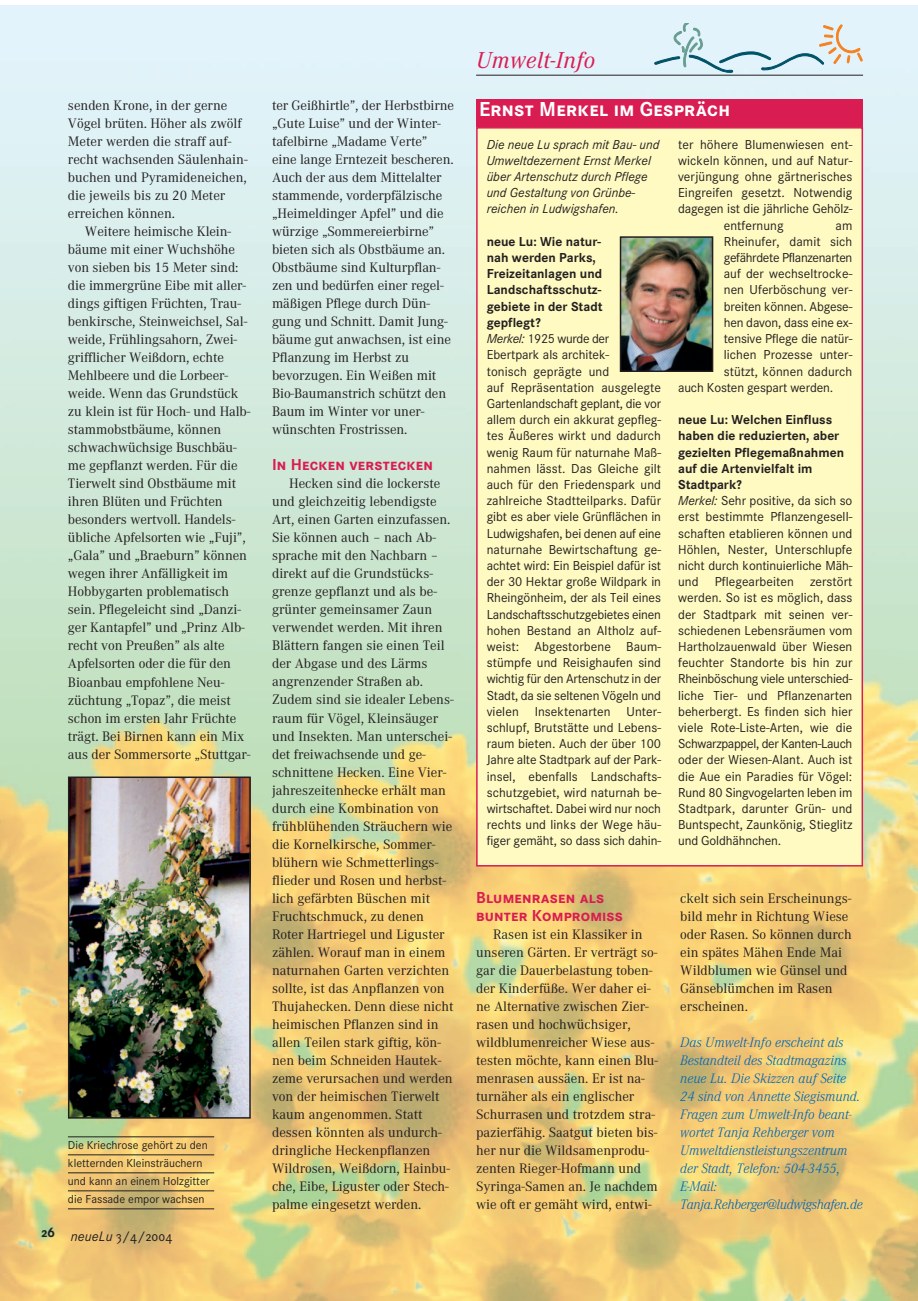
<style>
.page{position:relative;width:918px;height:1301px;background:#fff}
.page>*{position:absolute;margin:0;border:0;box-sizing:border-box;transform-origin:0 0}
.t1{font:italic 24px "Corporate A";letter-spacing:.015em;color:#d91c52}
.t2{font:700 21px "Corporate SSC";letter-spacing:.01em;color:#fff}
.t3{font:700 16.5px/18px "Corporate SSC";letter-spacing:.01em;color:#d91c52}
.t4{font:14.25px/18px "Corporate A";color:#231f20}
.t5{font:italic 300 14.25px/18px "Corporate A";color:#0166b3}
.t6{font:14.25px "Corporate SSC";color:#231f20}
.t7{font:700 14.25px "Corporate SSC";color:#231f20}
.t8{font:13.5px/16.2px "Corporate S";letter-spacing:.005em;color:#231f20}
.t9{font:italic 13.5px/16.2px "Corporate S";color:#231f20}
.t10{font:13.5px "Corporate S";letter-spacing:-.025em;color:#231f20}
.t11{font:12px/18px "Corporate S";color:#231f20}
.s1{font-family:"Corporate S";font-style:italic}
.s2{font-weight:700}
.s3{font-style:italic}
</style>
<div class="page">
<img style="left:0;top:5px;width:918px;height:1295px">
<hr style="left:476px;top:75px;width:387px;height:1px;background:#231f20">
<svg style="left:654px;top:23px;width:209px;height:50px;background:#d2e4e9"></svg>
<div style="left:477px;top:128px;width:385px;height:737px;background:#fffac1"></div>
<div style="left:476px;top:127px;width:387px;height:739px;border:2px solid #d91c52"></div>
<div style="left:476px;top:99px;width:387px;height:28px;background:#d91c52"></div>
<img style="left:623px;top:239px;width:87px;height:130px">
<div style="left:620px;top:236px;width:93px;height:136px;border:2px solid #231f20"></div>
<img style="left:71px;top:779px;width:177px;height:336px">
<div style="left:68px;top:776px;width:183px;height:342px;border:2px solid #231f20"></div>
<hr style="left:68px;top:1136px;width:146px;height:1px;background:#231f20">
<hr style="left:68px;top:1154px;width:146px;height:1px;background:#231f20">
<hr style="left:68px;top:1172px;width:146px;height:1px;background:#231f20">
<hr style="left:68px;top:1190px;width:146px;height:1px;background:#231f20">
<hr style="left:68px;top:1208px;width:146px;height:1px;background:#231f20">
<p class="t4" style="left:68px;top:98px;width:181px">senden Krone, in der gerne<br>Vögel brüten. Höher als zwölf<br>Meter werden die straff auf&shy;recht wachsenden Säulenhain&shy;buchen und Pyramideneichen, die jeweils bis zu 20 Meter erreichen können.</p>
<p class="t4" style="left:68px;top:224px;width:184px;text-indent:17px">Weitere heimische Klein&shy;bäume mit einer Wuchshöhe von sieben bis 15 Meter sind: die immergrüne Eibe mit aller&shy;dings giftigen Früchten, Trau&shy;benkirsche, Steinweichsel, Sal&shy;weide, Frühlingsahorn, Zwei&shy;grifflicher Weißdorn, echte<br>Mehlbeere und die Lorbeer&shy;weide. Wenn das Grundstück zu klein ist für Hoch- und Halb&shy;stammobstbäume, können schwachwüchsige Buschbäu&shy;me gepflanzt werden. Für die<br>Tierwelt sind Obstbäume mit ihren Blüten und Früchten besonders wertvoll. Handels&shy;übliche Apfelsorten wie „Fuji”, „Gala” und „Braeburn” können wegen ihrer Anfälligkeit im<br>Hobbygarten problematisch sein. Pflegeleicht sind „Danzi&shy;ger Kantapfel” und „Prinz Alb&shy;recht von Preußen” als alte<br>Apfelsorten oder die für den<br>Bioanbau empfohlene Neu&shy;züchtung „Topaz”, die meist schon im ersten Jahr Früchte trägt. Bei Birnen kann ein Mix aus der Sommersorte „Stuttgar-</p>
<p class="t7" style="left:42px;top:1224px;width:15px">26</p>
<p class="t11" style="left:68px;top:1137px;width:143px">Die Kriechrose gehört zu den kletternden Kleinsträuchern und kann an einem Holzgitter die Fassade empor wachsen</p>
<p class="t6" style="left:71px;top:1228px;width:103px"><span class="s1">neueLu</span> 3/4/2004</p>
<p class="t4" style="left:272px;top:98px;width:183px">ter Geißhirtle”, der Herbstbirne „Gute Luise” und der Winter&shy;tafelbirne „Madame Verte” eine lange Erntezeit bescheren.<br>Auch der aus dem Mittelalter stammende, vorderpfälzische „Heimeldinger Apfel” und die würzige „Sommereierbirne” bieten sich als Obstbäume an.<br>Obstbäume sind Kulturpflan&shy;zen und bedürfen einer regel&shy;mäßigen Pflege durch Dün&shy;gung und Schnitt. Damit Jung&shy;bäume gut anwachsen, ist eine<br>Pflanzung im Herbst zu bevorzugen. Ein Weißen mit<br>Bio-Baumanstrich schützt den<br>Baum im Winter vor uner&shy;wünschten Frostrissen.</p>
<p class="t3" style="left:272px;top:456px;width:163px">In Hecken verstecken</p>
<p class="t4" style="left:272px;top:476px;width:183px;text-indent:17px">Hecken sind die lockerste und gleichzeitig lebendigste<br>Art, einen Garten einzufassen.<br>Sie können auch – nach Ab&shy;sprache mit den Nachbarn – direkt auf die Grundstücks&shy;grenze gepflanzt und als be&shy;grünter gemeinsamer Zaun verwendet werden. Mit ihren<br>Blättern fangen sie einen Teil der Abgase und des Lärms angrenzender Straßen ab.<br>Zudem sind sie idealer Lebens&shy;raum für Vögel, Kleinsäuger und Insekten. Man unterschei&shy;det freiwachsende und ge&shy;schnittene Hecken. Eine Vier&shy;jahreszeitenhecke erhält man durch eine Kombination von frühblühenden Sträuchern wie die Kornelkirsche, Sommer&shy;blühern wie Schmetterlings&shy;flieder und Rosen und herbst&shy;lich gefärbten Büschen mit<br>Fruchtschmuck, zu denen<br>Roter Hartriegel und Liguster zählen. Worauf man in einem naturnahen Garten verzichten sollte, ist das Anpflanzen von<br>Thujahecken. Denn diese nicht heimischen Pflanzen sind in allen Teilen stark giftig, kön&shy;nen beim Schneiden Hautek&shy;zeme verursachen und werden von der heimischen Tierwelt kaum angenommen. Statt dessen könnten als undurch&shy;dringliche Heckenpflanzen<br>Wildrosen, Weißdorn, Hainbu&shy;che, Eibe, Liguster oder Stech&shy;palme eingesetzt werden.</p>
<h1 class="t1" style="left:476px;top:52px;width:121px">Umwelt-Info</h1>
<h2 class="t2" style="left:479px;top:97px;width:252px">Ernst Merkel im Gespräch</h2>
<p class="t9" style="left:487px;top:137px;width:174px">Die neue Lu sprach mit Bau- und<br>Umweltdezernent Ernst Merkel über Artenschutz durch Pflege und Gestaltung von Grünbe&shy;reichen in Ludwigshafen.</p>
<p class="t8" style="left:487px;top:234px;width:176px"><span class="s2">neue Lu: Wie natur-<br>nah werden Parks,<br>Freizeitanlagen und<br>Landschaftsschutz-<br>gebiete in der Stadt<br>gepflegt?<br></span><span class="s3">Merkel:</span> 1925 wurde der<br>Ebertpark als architek-<br>tonisch geprägte und<br>auf Repräsentation ausgelegte<br>Gartenlandschaft geplant, die vor allem durch ein akkurat gepfleg&shy;tes Äußeres wirkt und dadurch wenig Raum für naturnahe Maß&shy;nahmen lässt. Das Gleiche gilt auch für den Friedenspark und zahlreiche Stadtteilparks. Dafür gibt es aber viele Grünflächen in<br>Ludwigshafen, bei denen auf eine naturnahe Bewirtschaftung ge&shy;achtet wird: Ein Beispiel dafür ist der 30 Hektar große Wildpark in<br>Rheingönheim, der als Teil eines<br>Landschaftsschutzgebietes einen hohen Bestand an Altholz auf&shy;weist: Abgestorbene Baum&shy;stümpfe und Reisighaufen sind wichtig für den Artenschutz in der<br>Stadt, da sie seltenen Vögeln und vielen Insektenarten Unter&shy;schlupf, Brutstätte und Lebens&shy;raum bieten. Auch der über 100<br>Jahre alte Stadtpark auf der Park&shy;insel, ebenfalls Landschafts&shy;schutzgebiet, wird naturnah be&shy;wirtschaftet. Dabei wird nur noch rechts und links der Wege häu&shy;figer gemäht, so dass sich dahin-</p>
<p class="t8" style="left:678px;top:137px;width:176px">ter höhere Blumenwiesen ent-</p>
<p class="t8" style="left:678px;top:153px;width:176px">wickeln können, und auf Natur-</p>
<p class="t8" style="left:678px;top:170px;width:176px">verjüngung ohne gärtnerisches</p>
<p class="t8" style="left:678px;top:186px;width:176px">Eingreifen gesetzt. Notwendig</p>
<p class="t8" style="left:678px;top:202px;width:176px">dagegen ist die jährliche Gehölz-</p>
<p class="t8" style="left:724px;top:218px;width:61px">entfernung</p>
<p class="t8" style="left:836px;top:218px;width:18px">am</p>
<p class="t8" style="left:724px;top:234px;width:130px">Rheinufer, damit sich</p>
<p class="t10" style="left:724px;top:253px;width:130px">gefährdete Pflanzenarten</p>
<p class="t8" style="left:724px;top:267px;width:130px">auf der wechseltrocke-</p>
<p class="t8" style="left:724px;top:283px;width:130px">nen Uferböschung ver-</p>
<p class="t8" style="left:724px;top:299px;width:130px">breiten können. Abgese-</p>
<p class="t8" style="left:724px;top:315px;width:130px">hen davon, dass eine ex-</p>
<p class="t8" style="left:724px;top:332px;width:130px">tensive Pflege die natür-</p>
<p class="t8" style="left:724px;top:348px;width:130px">lichen Prozesse unter-</p>
<p class="t8" style="left:724px;top:364px;width:130px">stützt, können dadurch</p>
<p class="t8" style="left:678px;top:380px;width:157px">auch Kosten gespart werden.</p>
<p class="t8" style="left:678px;top:413px;width:176px"><span class="s2">neue Lu: Welchen Einfluss haben die reduzierten, aber gezielten Pflegemaßnahmen auf die Artenvielfalt im<br>Stadtpark?<br></span><span class="s3">Merkel:</span> Sehr positive, da sich so erst bestimmte Pflanzengesell&shy;schaften etablieren können und<br>Höhlen, Nester, Unterschlupfe nicht durch kontinuierliche Mäh&shy;und Pflegearbeiten zerstört werden. So ist es möglich, dass der Stadtpark mit seinen ver&shy;schiedenen Lebensräumen vom<br>Hartholzauenwald über Wiesen feuchter Standorte bis hin zur<br>Rheinböschung viele unterschied&shy;liche Tier- und Pflanzenarten beherbergt. Es finden sich hier viele Rote-Liste-Arten, wie die<br>Schwarzpappel, der Kanten-Lauch oder der Wiesen-Alant. Auch ist die Aue ein Paradies für Vögel:<br>Rund 80 Singvogelarten leben im<br>Stadtpark, darunter Grün- und<br>Buntspecht, Zaunkönig, Stieglitz und Goldhähnchen.</p>
<p class="t3" style="left:476px;top:888px;width:148px">Blumenrasen als bunter Kompromiss</p>
<p class="t4" style="left:476px;top:926px;width:184px;text-indent:17px">Rasen ist ein Klassiker in unseren Gärten. Er verträgt so&shy;gar die Dauerbelastung toben&shy;der Kinderfüße. Wer daher ei&shy;ne Alternative zwischen Zier&shy;rasen und hochwüchsiger, wildblumenreicher Wiese aus&shy;testen möchte, kann einen Blu&shy;menrasen aussäen. Er ist na&shy;turnäher als ein englischer<br>Schurrasen und trotzdem stra&shy;pazierfähig. Saatgut bieten bis&shy;her nur die Wildsamenprodu&shy;zenten Rieger-Hofmann und<br>Syringa-Samen an. Je nachdem wie oft er gemäht wird, entwi-</p>
<p class="t4" style="left:680px;top:890px;width:173px">ckelt sich sein Erscheinungs&shy;bild mehr in Richtung Wiese oder Rasen. So können durch ein spätes Mähen Ende Mai<br>Wildblumen wie Günsel und<br>Gänseblümchen im Rasen erscheinen.</p>
<p class="t5" style="left:680px;top:1034px;width:184px">Das Umwelt-Info erscheint als<br>Bestandteil des Stadtmagazins neue Lu. Die Skizzen auf Seite<br>24 sind von Annette Siegismund.<br>Fragen zum Umwelt-Info beant&shy;wortet Tanja Rehberger vom<br>Umweltdienstleistungszentrum der Stadt, Telefon: 504-3455,<br>E-Mail:<br>Tanja.Rehberger@ludwigshafen.de</p>
</div>
